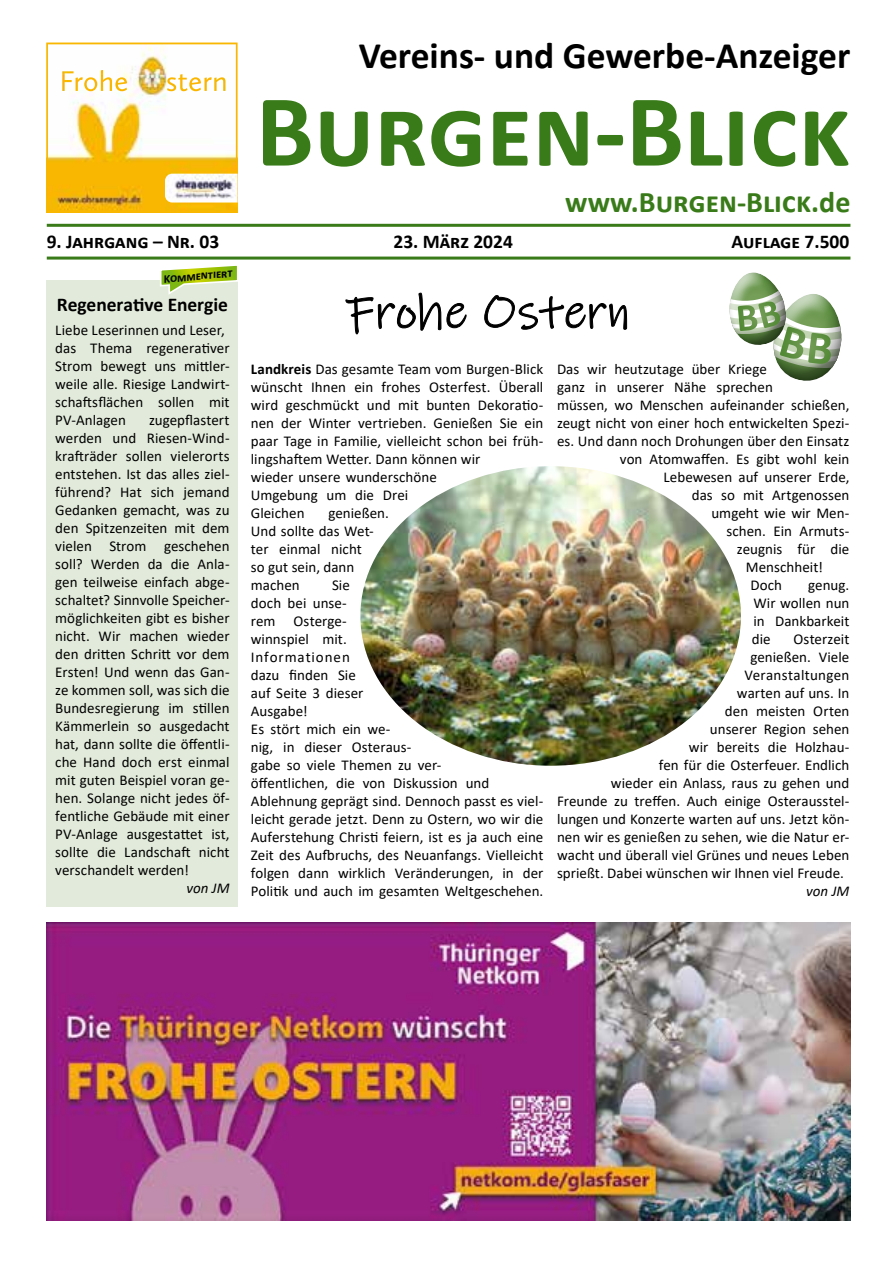
<style>
.page{position:relative;width:893px;height:1263px;background:#fff}
.page>*{position:absolute;margin:0;border:0;box-sizing:border-box;transform-origin:0 0}
.t1{font:700 103.5px "Calibri";color:#387b18}
.t2{font:700 37.5px "Calibri";color:#000}
.t3{font:700 30px "Calibri";color:#387b18}
.t4{font:700 19.5px "Calibri";color:#000}
.t5{font:15px/18px "Calibri";letter-spacing:.005em;color:#000}
.t6{font:italic 15px "Calibri";letter-spacing:.005em;color:#000}
.t7{font:700 12px "Calibri";color:#000}
.s1{font-weight:700}
</style>
<div class="page">
<div style="left:47px;top:281px;width:191px;height:626px;background:#e2ebdb"></div>
<svg style="left:159px;top:265px;width:79px;height:29px"></svg>
<img style="left:360px;top:466px;width:381px;height:300px">
<hr style="left:47px;top:224px;width:803px;height:3px;background:#387b18">
<hr style="left:47px;top:257px;width:803px;height:3px;background:#387b18">
<img style="left:46px;top:43px;width:192px;height:170px">
<img style="left:165px;top:174px;width:73px;height:29px">
<img style="left:47px;top:923px;width:803px;height:297px">
<svg style="left:345px;top:292px;width:282px;height:43px"></svg>
<svg style="left:729px;top:272px;width:113px;height:109px"></svg>
<h2 class="t2" style="left:359px;top:29px;width:493px">Vereins- und Gewerbe-Anzeiger</h2>
<h1 class="t1" style="left:256px;top:58px;width:596px">Burgen-Blick</h1>
<h3 class="t3" style="left:565px;top:181px;width:287px">www.Burgen-Blick.de</h3>
<h3 class="t4" style="left:47px;top:228px;width:174px">9. Jahrgang – Nr. 03</h3>
<h3 class="t4" style="left:393px;top:228px;width:121px">23. März 2024</h3>
<h3 class="t4" style="left:731px;top:228px;width:119px">Auflage 7.500</h3>
<p class="t7" style="left:163px;top:270px;width:71px;rotate:-5deg">Kommentiert</p>
<h3 class="t4" style="left:57px;top:291px;width:172px">Regenerative Energie</h3>
<p class="t5" style="left:55px;top:321px;width:176px">Liebe Leserinnen und Leser, das Thema regenerativer<br>Strom bewegt uns mittler&shy;weile alle. Riesige Landwirt&shy;schaftsflächen sollen mit<br>PV-Anlagen</p>
<p class="t5" style="left:55px;top:411px;width:176px;text-align:justify;text-indent:94px">zugepflastert werden und Riesen-Wind&shy;krafträder sollen vielerorts entstehen. Ist das alles ziel&shy;führend? Hat sich jemand Gedanken gemacht, was zu den Spitzenzeiten mit dem vielen Strom geschehen soll? Werden da die Anla&shy;gen teilweise einfach abge&shy;schaltet? Sinnvolle Speicher&shy;möglichkeiten gibt es bisher nicht. Wir machen wieder den dritten Schritt vor dem Ersten! Und wenn das Gan&shy;ze kommen soll, was sich die Bundesregierung im stillen Kämmerlein so ausgedacht hat, dann sollte die öffentli&shy;che Hand doch erst einmal mit guten Beispiel voran ge&shy;hen. Solange nicht jedes öf&shy;fentliche Gebäude mit einer PV-Anlage ausgestattet ist, sollte die Landschaft nicht verschandelt werden!</p>
<p class="t6" style="left:186px;top:878px;width:45px">von JM</p>
<p class="t5" style="left:251px;top:360px;width:294px"><span class="s1">Landkreis</span> Das gesamte Team vom Burgen-Blick wünscht Ihnen ein frohes Osterfest. Überall wird geschmückt und mit bunten Dekoratio&shy;nen der Winter vertrieben. Genießen Sie ein paar Tage in Familie, vielleicht schon bei früh&shy;lingshaftem Wetter. Dann können wir<br>wieder unsere wunderschöne<br>Umgebung um die Drei<br>Gleichen</p>
<p class="t5" style="left:251px;top:504px;width:139px;text-indent:77px">genießen.<br>Und sollte das Wet&shy;ter einmal nicht<br>so gut sein, dann machen</p>
<p class="t5" style="left:251px;top:576px;width:294px;text-indent:81px">Sie<br>doch bei unse-<br>rem Osterge-<br>winnspiel mit.<br>Informationen<br>dazu finden Sie<br>auf Seite 3 dieser<br>Ausgabe!<br>Es stört mich ein we-<br>nig, in dieser Osteraus-<br>gabe so viele Themen zu ver-<br>öffentlichen, die von Diskussion und<br>Ablehnung geprägt sind. Dennoch passt es viel&shy;leicht gerade jetzt. Denn zu Ostern, wo wir die<br>Auferstehung Christi feiern, ist es ja auch eine<br>Zeit des Aufbruchs, des Neuanfangs. Vielleicht folgen dann wirklich Veränderungen, in der<br>Politik und auch im gesamten Weltgeschehen.</p>
<p class="t5" style="left:557px;top:360px;width:211px">Das wir heutzutage über Kriege</p>
<p class="t5" style="left:557px;top:378px;width:217px">ganz in unserer Nähe sprechen</p>
<p class="t5" style="left:557px;top:396px;width:294px">müssen, wo Menschen aufeinander schießen,</p>
<p class="t5" style="left:557px;top:414px;width:294px">zeugt nicht von einer hoch entwickelten Spezi-</p>
<p class="t5" style="left:557px;top:432px;width:294px">es. Und dann noch Drohungen über den Einsatz</p>
<p class="t5" style="left:620px;top:450px;width:231px">von Atomwaffen. Es gibt wohl kein</p>
<p class="t5" style="left:663px;top:468px;width:187px">Lebewesen auf unserer Erde,</p>
<p class="t5" style="left:692px;top:486px;width:159px">das so mit Artgenossen</p>
<p class="t5" style="left:711px;top:504px;width:139px">umgeht wie wir Men-</p>
<p class="t5" style="left:726px;top:522px;width:124px">schen. Ein Armuts-</p>
<p class="t5" style="left:737px;top:540px;width:114px">zeugnis für die</p>
<p class="t5" style="left:746px;top:558px;width:79px">Menschheit!</p>
<p class="t5" style="left:750px;top:576px;width:33px">Doch</p>
<p class="t5" style="left:752px;top:576px;width:99px;text-align:justify;text-indent:56px">genug.<br>Wir wollen nun in Dankbarkeit die</p>
<p class="t5" style="left:794px;top:630px;width:57px">Osterzeit</p>
<p class="t5" style="left:750px;top:648px;width:101px">genießen. Viele</p>
<p class="t5" style="left:744px;top:666px;width:106px">Veranstaltungen</p>
<p class="t5" style="left:737px;top:684px;width:114px">warten auf uns. In</p>
<p class="t5" style="left:725px;top:702px;width:126px">den meisten Orten</p>
<p class="t5" style="left:710px;top:720px;width:141px">unserer Region sehen</p>
<p class="t5" style="left:689px;top:738px;width:162px">wir bereits die Holzhau-</p>
<p class="t5" style="left:659px;top:756px;width:192px">fen für die Osterfeuer. Endlich</p>
<p class="t5" style="left:611px;top:774px;width:240px">wieder ein Anlass, raus zu gehen und</p>
<p class="t5" style="left:557px;top:792px;width:294px">Freunde zu treffen. Auch einige Osterausstel-</p>
<p class="t5" style="left:557px;top:810px;width:294px">lungen und Konzerte warten auf uns. Jetzt kön-</p>
<p class="t5" style="left:557px;top:828px;width:294px">nen wir es genießen zu sehen, wie die Natur er-</p>
<p class="t5" style="left:557px;top:846px;width:294px">wacht und überall viel Grünes und neues Leben</p>
<p class="t5" style="left:557px;top:864px;width:288px">sprießt. Dabei wünschen wir Ihnen viel Freude.</p>
<p class="t6" style="left:806px;top:881px;width:45px">von JM</p>
</div>
